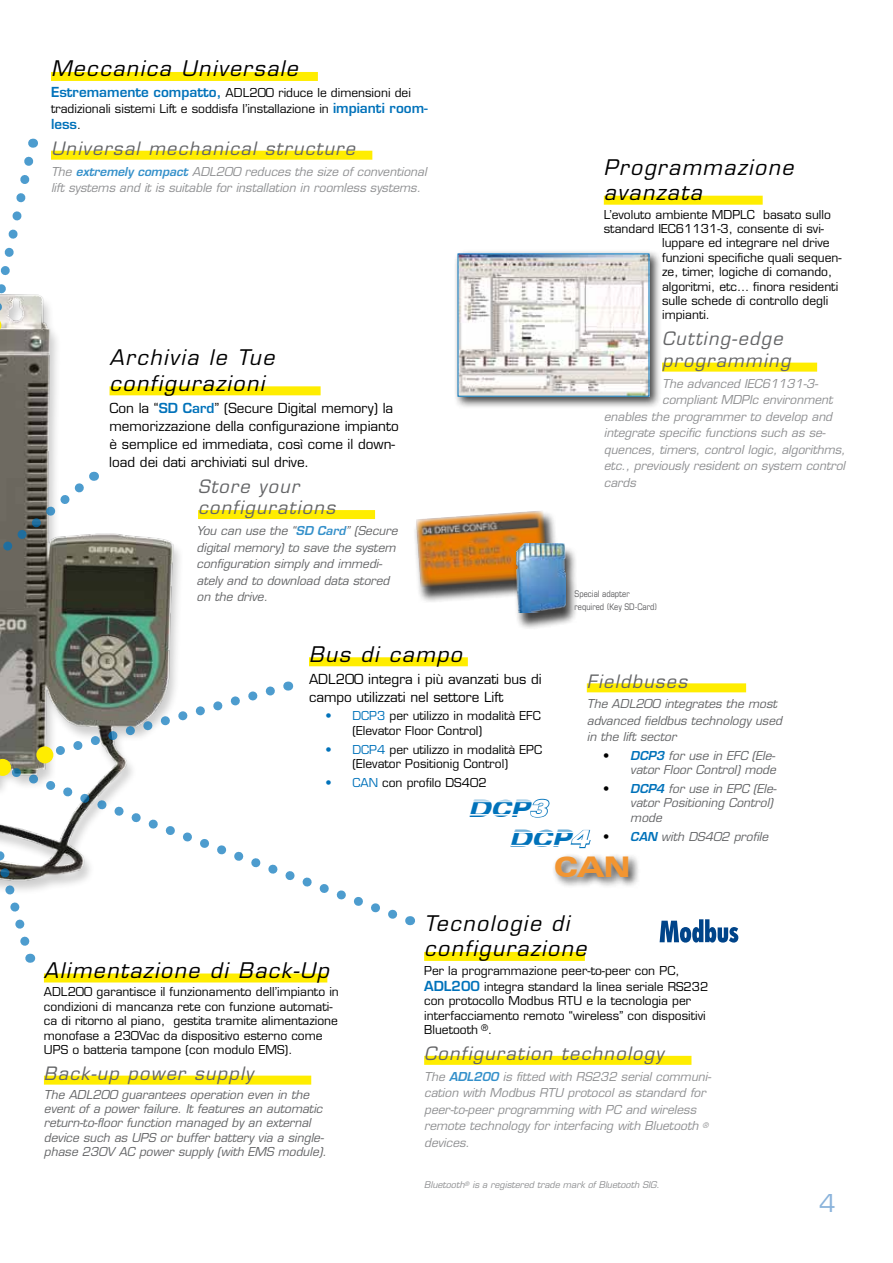
<style>
.page{position:relative;width:893px;height:1263px;background:#fff}
.page>*{position:absolute;margin:0;border:0;box-sizing:border-box;transform-origin:0 0}
.t1{font:900 expanded 28.5px "Zurich BT";color:#f29531}
.t2{font:italic 900 expanded 24px/30.9px "Zurich BT";color:#0072ba}
.t3{font:24px "Eurostile";color:#8ab3db}
.t4{font:italic 21px/25.2px "Eurostile";letter-spacing:.075em;color:#000}
.t5{font:italic 18px/21.6px "Eurostile";letter-spacing:.075em;color:#646567}
.t6{font:13.5px/18px "Eurostile";color:#000}
.t7{font:600 13.5px "Eurostile";color:#0072ba}
.t8{font:12px/14.4px "Eurostile";color:#000}
.t9{font:italic 12px/14.4px "Eurostile";color:#646567}
.t10{font:italic 12px/16.5px "Eurostile";color:#8f9092}
.t11{font:italic 9px "Eurostile";color:#8f9092}
.t12{font:condensed 9px/13.2px "Eurostile";color:#58585a}
.s1{font-weight:600;font-size:13.5px;color:#0072ba}
.s2{font-weight:400;font-size:12px;color:#000}
.s3{font-weight:600;color:#3490ca}
.s4{font-weight:600;color:#0072ba}
.s5{color:#0072ba}
.s6{font-style:normal;color:#000}
.s7{color:#fff}
</style>
<div class="page">
<img style="left:0;top:295px;width:179px;height:466px">
<div style="left:412px;top:510px;width:148px;height:93px;background:#000;opacity:.75"></div>
<img style="left:416px;top:510px;width:133px;height:78px">
<div style="left:309px;top:657px;width:159px;height:9px;background:#ffed00"></div>
<svg style="left:0;top:472px;width:95px;height:149px"></svg>
<div style="left:424px;top:952px;width:161px;height:9px;background:#ffed00"></div>
<div style="left:424px;top:1056px;width:267px;height:9px;background:#ffed00"></div>
<div style="left:51px;top:72px;width:267px;height:9px;background:#ffed00"></div>
<div style="left:51px;top:151px;width:321px;height:9px;background:#ffed00"></div>
<div style="left:604px;top:196px;width:159px;height:9px;background:#ffed00"></div>
<div style="left:662px;top:363px;width:155px;height:9px;background:#ffed00"></div>
<div style="left:44px;top:973px;width:283px;height:9px;background:#ffed00"></div>
<div style="left:44px;top:1075px;width:267px;height:9px;background:#ffed00"></div>
<div style="left:110px;top:386px;width:211px;height:9px;background:#ffed00"></div>
<div style="left:198px;top:510px;width:177px;height:9px;background:#ffed00"></div>
<svg style="left:0;top:139px;width:39px;height:195px"></svg>
<div style="left:454px;top:250px;width:208px;height:159px;background:#000;opacity:.75"></div>
<img style="left:460px;top:256px;width:187px;height:139px">
<div style="left:513px;top:545px;width:64px;height:85px;background:#000;opacity:.75"></div>
<img style="left:517px;top:543px;width:49px;height:69px">
<svg style="left:42px;top:680px;width:233px;height:81px"></svg>
<div style="left:36px;top:746px;width:17px;height:17px;background:#ffed00;border-radius:50%"></div>
<div style="left:587px;top:683px;width:159px;height:9px;background:#ffed00"></div>
<svg style="left:36px;top:761px;width:362px;height:158px"></svg>
<svg style="left:0;top:759px;width:36px;height:204px"></svg>
<svg style="left:660px;top:919px;width:78px;height:23px"></svg>
<div style="left:551px;top:852px;width:89px;height:37px;background:#000;opacity:.75"></div>
<svg style="left:530px;top:798px;width:20px;height:20px"></svg>
<hr style="left:474px;top:800px;width:59px;height:1px;background:#fff">
<hr style="left:472px;top:801px;width:60px;height:1px;background:#fff">
<svg style="left:570px;top:829px;width:21px;height:20px"></svg>
<hr style="left:515px;top:831px;width:59px;height:1px;background:#fff">
<hr style="left:513px;top:832px;width:60px;height:1px;background:#fff">
<h3 class="t4" style="left:51px;top:56px;width:248px">Meccanica Universale</h3>
<p class="t8" style="left:51px;top:84px;width:378px;line-height:16.2px"><span class="s1">Estremamente compatto,</span> ADL200 riduce le dimensioni dei tradizionali sistemi Lift e soddisfa l’installazione in <span class="s1">impianti room-</span></p>
<p class="t7" style="left:51px;top:116px;width:32px">less<span class="s2">.</span></p>
<h3 class="t5" style="left:51px;top:138px;width:305px">Universal mechanical structure</h3>
<p class="t10" style="left:51px;top:163px;width:377px">The <span class="s3">extremely compact</span> ADL200 reduces the size of conventional lift systems and it is suitable for installation in roomless systems.</p>
<h3 class="t4" style="left:604px;top:155px;width:191px">Programmazione avanzata</h3>
<p class="t8" style="left:604px;top:207px;width:229px">L’evoluto ambiente MDPLC basato sullo</p>
<p class="t8" style="left:604px;top:221px;width:222px">standard IEC61131-3, consente di svi-</p>
<p class="t8" style="left:662px;top:236px;width:169px">luppare ed integrare nel drive</p>
<p class="t8" style="left:662px;top:250px;width:181px">funzioni specifiche quali sequen-</p>
<p class="t8" style="left:662px;top:265px;width:172px">ze, timer, logiche di comando,</p>
<p class="t8" style="left:662px;top:279px;width:178px">algoritmi, etc… finora residenti</p>
<p class="t8" style="left:662px;top:293px;width:168px">sulle schede di controllo degli</p>
<p class="t8" style="left:662px;top:308px;width:49px">impianti.</p>
<h3 class="t5" style="left:662px;top:328px;width:130px">Cutting-edge programming</h3>
<p class="t10" style="left:662px;top:375px;width:157px">The advanced IEC61131-3-</p>
<p class="t10" style="left:662px;top:392px;width:172px">compliant MDPlc environment</p>
<p class="t10" style="left:604px;top:408px;width:230px">enables the programmer to develop and</p>
<p class="t10" style="left:604px;top:425px;width:224px">integrate specific functions such as se-</p>
<p class="t10" style="left:604px;top:441px;width:243px">quences, timers, control logic, algorithms,</p>
<p class="t10" style="left:604px;top:458px;width:243px">etc., previously resident on system control</p>
<p class="t10" style="left:604px;top:474px;width:34px">cards</p>
<h3 class="t4" style="left:110px;top:345px;width:166px">Archivia le Tue configurazioni</h3>
<p class="t6" style="left:109px;top:399px;width:291px">Con la “<span class="s4">SD Card</span>” (Secure Digital memory) la memorizzazione della configurazione impianto è semplice ed immediata, così come il down&shy;load dei dati archiviati sul drive.</p>
<h3 class="t5" style="left:198px;top:475px;width:138px">Store your configurations</h3>
<p class="t9" style="left:197px;top:522px;width:202px;line-height:16.5px">You can use the “<span class="s3">SD Card</span>” (Secure digital memory) to save the system configuration simply and immedi&shy;ately and to download data stored on the drive.</p>
<p class="t12" style="left:575px;top:587px;width:84px">Special adapter required (Key SD-Card)</p>
<h3 class="t4" style="left:309px;top:641px;width:154px">Bus di campo</h3>
<p class="t6" style="left:309px;top:670px;width:234px">ADL200 integra i più avanzati bus di campo utilizzati nel settore Lift</p>
<p class="t8" style="left:352px;top:709px;width:190px;text-indent:-27px"><span class="s5">• DCP3</span> per utilizzo in modalità EFC (Elevator Floor Control)</p>
<p class="t8" style="left:325px;top:742px;width:218px;text-align:center"><span class="s5">• DCP4</span> per utilizzo in modalità EPC (Elevator Positionig Control)</p>
<p class="t8" style="left:325px;top:775px;width:163px"><span class="s5">• CAN</span> con profilo DS402</p>
<h3 class="t5" style="left:587px;top:670px;width:102px">Fieldbuses</h3>
<p class="t9" style="left:587px;top:696px;width:197px;line-height:16.5px">The ADL200 integrates the most advanced fieldbus technology used in the lift sector</p>
<p class="t9" style="left:603px;top:748px;width:174px;text-align:right"><span class="s6">•</span> <span class="s4">DCP3</span> for use in EFC (Ele&shy;vator Floor Control) mode</p>
<p class="t9" style="left:630px;top:781px;width:148px;text-indent:-27px"><span class="s6">•</span> <span class="s4">DCP4</span> for use in EPC (Ele&shy;vator Positioning Control) mode</p>
<p class="t9" style="left:603px;top:829px;width:166px"><span class="s6">•</span> <span class="s4">CAN</span> with DS402 profile</p>
<h1 class="t1" style="left:554px;top:850px;width:78px">CAN</h1>
<h2 class="t2" style="left:509px;top:792px;width:89px;text-indent:-41px">DCP<span class="s7">3<br></span>DCP<span class="s7">4</span></h2>
<h3 class="t4" style="left:44px;top:957px;width:286px">Alimentazione di Back-Up</h3>
<p class="t8" style="left:44px;top:985px;width:296px">ADL200 garantisce il funzionamento dell’impianto in condizioni di mancanza rete con funzione automati&shy;ca di ritorno al piano, gestita tramite alimentazione monofase a 230Vac da dispositivo esterno come UPS o batteria tampone (con modulo EMS).</p>
<h3 class="t5" style="left:44px;top:1062px;width:211px">Back-up power supply</h3>
<p class="t9" style="left:44px;top:1087px;width:284px">The ADL200 guarantees operation even in the event of a power failure. It features an automatic return-to-floor function managed by an external device such as UPS or buffer battery via a single&shy;phase 230V AC power supply (with EMS module).</p>
<h3 class="t4" style="left:424px;top:911px;width:164px">Tecnologie di configurazione</h3>
<p class="t8" style="left:424px;top:962px;width:286px;line-height:16.2px">Per la programmazione peer-to-peer con PC,<br><span class="s1">ADL200</span> integra standard la linea seriale RS232</p>
<p class="t8" style="left:424px;top:994px;width:283px">con protocollo Modbus RTU e la tecnologia per interfacciamento remoto “wireless” con dispositivi<br>Bluetooth <sup>®</sup>.</p>
<h3 class="t5" style="left:424px;top:1043px;width:241px">Configuration technology</h3>
<p class="t10" style="left:424px;top:1068px;width:289px">The <span class="s3">ADL200</span> is fitted with RS232 serial communi&shy;cation with Modbus RTU protocol as standard for peer-to-peer programming with PC and wireless remote technology for interfacing with Bluetooth <sup>® </sup>devices.</p>
<p class="t11" style="left:424px;top:1180px;width:237px">Bluetooth<sup>®</sup> is a registered trade mark of Bluetooth SIG.</p>
<h2 class="t3" style="left:819px;top:1188px;width:18px">4</h2>
</div>
